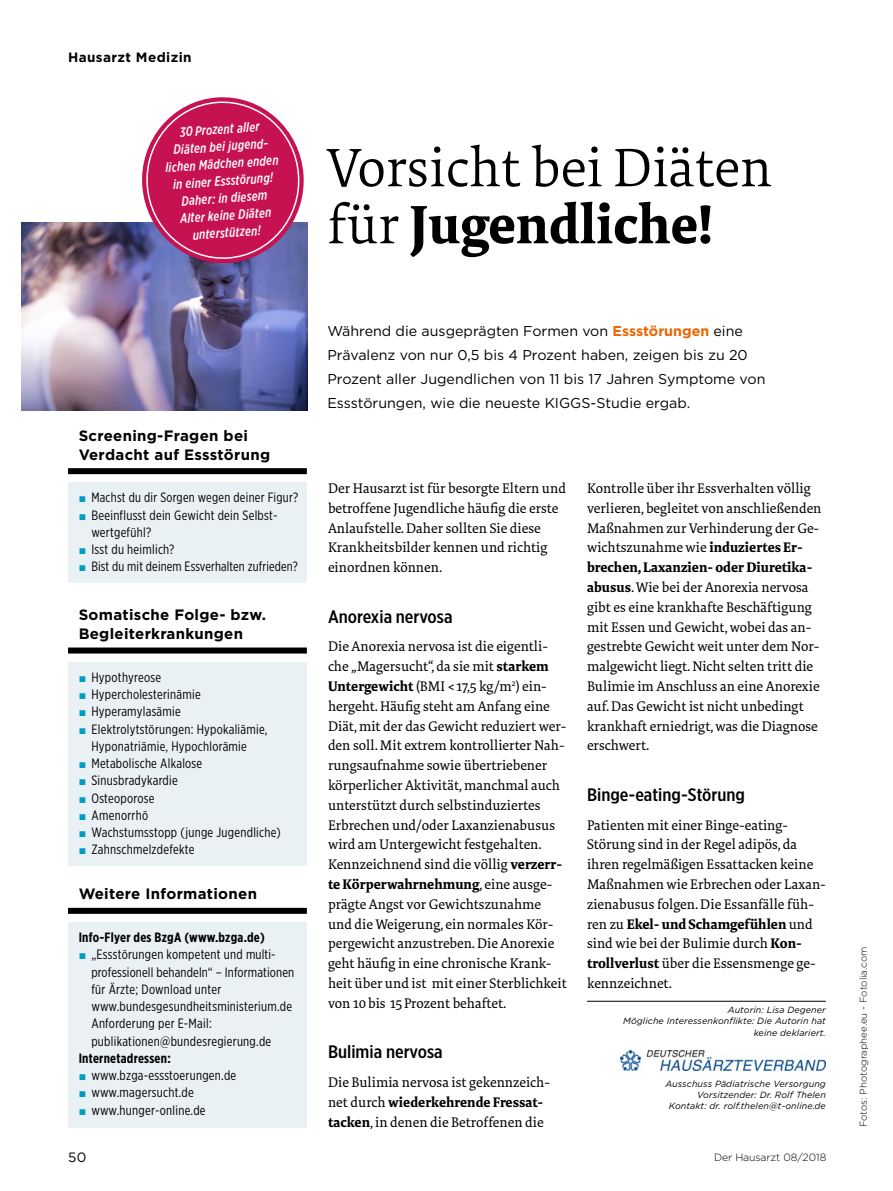
<style>
.page{position:relative;width:893px;height:1191px;background:#fff}
.page>*{position:absolute;margin:0;border:0;box-sizing:border-box;transform-origin:0 0}
.t1{font:300 55.5px/57px "Tundra Pro";color:#000}
.t2{font:500 18px "Gotham X Narrow";color:#000;scale:1.1 1}
.t3{font:700 15px/18.8px "Gotham";letter-spacing:.02em;color:#000}
.t4{font:14.25px/19.8px "Tundra Pro";color:#000}
.t5{font:14.25px/24px "Gotham";color:#000}
.t6{font:13.5px/17.2px "Gotham X Narrow";letter-spacing:.02em;color:#000}
.t7{font:italic 500 13.5px/17.2px "Gotham X Narrow";color:#fff;text-align:center}
.t8{font:700 13.5px "Gotham X Narrow";letter-spacing:.02em;color:#000}
.t9{font:700 13.5px "Gotham";letter-spacing:.03em;color:#000}
.t10{font:13.5px "Gotham";color:#000}
.t11{font:300 10.5px "Gotham";letter-spacing:-.01em;color:#000}
.t12{font:300 9.75px "Gotham";color:#000}
.t13{font:italic 9px/11.2px "Gotham";letter-spacing:.01em;color:#000;text-align:right}
.s1{font-family:"European Pi CRM 3";color:#009cc4}
.s2{font-weight:700}
.s3{font-weight:700;color:#ec6502}
</style>
<div class="page">
<hr style="left:587px;top:1001px;width:239px;height:1px;background:#000">
<img style="left:620px;top:1050px;width:206px;height:21px">
<div style="left:68px;top:482px;width:239px;height:100px;background:#e9f1f5"></div>
<div style="left:68px;top:468px;width:239px;height:6px;background:#000"></div>
<div style="left:68px;top:922px;width:239px;height:205px;background:#e9f1f5"></div>
<div style="left:68px;top:908px;width:239px;height:6px;background:#000"></div>
<div style="left:68px;top:662px;width:239px;height:203px;background:#e9f1f5"></div>
<div style="left:68px;top:647px;width:239px;height:6px;background:#000"></div>
<img style="left:21px;top:223px;width:287px;height:187px">
<svg style="left:139px;top:97px;width:168px;height:169px;background:#c34278"></svg>
<p class="t9" style="left:68px;top:48px;width:125px">Hausarzt Medizin</p>
<p class="t7" style="left:162px;top:124px;width:115px;rotate:-4deg">30 Prozent aller<br>Diäten bei jugend&shy;lichen Mädchen enden in einer Essstörung!<br>Daher: in diesem<br>Alter keine Diäten unterstützen!</p>
<p class="t3" style="left:79px;top:426px;width:193px">Screening-Fragen bei<br>Verdacht auf Essstörung</p>
<p class="t6" style="left:79px;top:489px;width:221px"><span class="s1">▪</span> Machst du dir Sorgen wegen deiner Figur?</p>
<p class="t6" style="left:91px;top:506px;width:188px;text-indent:-13px"><span class="s1">▪</span> Beeinflusst dein Gewicht dein Selbst&shy;wertgefühl?</p>
<p class="t6" style="left:79px;top:540px;width:97px"><span class="s1">▪</span> Isst du heimlich?</p>
<p class="t6" style="left:79px;top:558px;width:221px"><span class="s1">▪</span> Bist du mit deinem Essverhalten zufrieden?</p>
<p class="t3" style="left:79px;top:605px;width:189px">Somatische Folge- bzw.<br>Begleiterkrankungen</p>
<p class="t6" style="left:79px;top:668px;width:84px"><span class="s1">▪</span> Hypothyreose</p>
<p class="t6" style="left:79px;top:685px;width:124px"><span class="s1">▪</span> Hypercholesterinämie</p>
<p class="t6" style="left:79px;top:702px;width:104px"><span class="s1">▪</span> Hyperamylasämie</p>
<p class="t6" style="left:79px;top:720px;width:190px;text-align:center"><span class="s1">▪</span> Elektrolytstörungen: Hypokaliämie,<br>Hyponatriämie, Hypochlorämie</p>
<p class="t6" style="left:79px;top:754px;width:125px"><span class="s1">▪</span> Metabolische Alkalose</p>
<p class="t6" style="left:79px;top:771px;width:101px"><span class="s1">▪</span> Sinusbradykardie</p>
<p class="t6" style="left:79px;top:789px;width:77px"><span class="s1">▪</span> Osteoporose</p>
<p class="t6" style="left:79px;top:806px;width:71px"><span class="s1">▪</span> Amenorrhö</p>
<p class="t6" style="left:79px;top:823px;width:204px"><span class="s1">▪</span> Wachstumsstopp (junge Jugendliche)</p>
<p class="t6" style="left:79px;top:840px;width:117px"><span class="s1">▪</span> Zahnschmelzdefekte</p>
<p class="t3" style="left:79px;top:884px;width:180px">Weitere Informationen</p>
<p class="t8" style="left:79px;top:929px;width:188px">Info-Flyer des BzgA (www.bzga.de)</p>
<p class="t6" style="left:91px;top:945px;width:204px;text-indent:-13px"><span class="s1">▪</span> „Essstörungen kompetent und multi&shy;professionell behandeln“ – Informationen für Ärzte; Download unter www.bundesgesundheitsministerium.de Anforderung per E-Mail: publikationen@bundesregierung.de</p>
<p class="t8" style="left:79px;top:1049px;width:94px">Internetadressen:</p>
<p class="t6" style="left:79px;top:1066px;width:159px"><span class="s1">▪</span> www.bzga-essstoerungen.de</p>
<p class="t6" style="left:79px;top:1083px;width:117px"><span class="s1">▪</span> www.magersucht.de</p>
<p class="t6" style="left:79px;top:1101px;width:128px"><span class="s1">▪</span> www.hunger-online.de</p>
<h1 class="t1" style="left:327px;top:140px;width:446px">Vorsicht bei Diäten für <span class="s2">Jugendliche!</span></h1>
<p class="t5" style="left:327px;top:319px;width:440px">Während die ausgeprägten Formen von <span class="s3">Essstörungen</span> eine Prävalenz von nur 0,5 bis 4 Prozent haben, zeigen bis zu 20<br>Prozent aller Jugendlichen von 11 bis 17 Jahren Symptome von Essstörungen, wie die neueste KIGGS-Studie ergab.</p>
<p class="t4" style="left:328px;top:478px;width:239px">Der Hausarzt ist für besorgte Eltern und betroffene Jugendliche häufig die erste Anlaufstelle. Daher sollten Sie diese Krankheitsbilder kennen und richtig einordnen können.</p>
<p class="t2" style="left:328px;top:605px;width:115px">Anorexia nervosa</p>
<p class="t4" style="left:328px;top:637px;width:240px">Die Anorexia nervosa ist die eigentli&shy;che „Magersucht“, da sie mit <span class="s2">starkem Untergewicht</span> (BMI &lt; 17,5 kg/m<sup>2</sup>) ein&shy;hergeht. Häufig steht am Anfang eine Diät, mit der das Gewicht reduziert wer&shy;den soll. Mit extrem kontrollierter Nah&shy;rungsaufnahme sowie übertriebener körperlicher Aktivität, manchmal auch unterstützt durch selbstinduziertes Erbrechen und/oder Laxanzienabusus wird am Untergewicht festgehalten.<br>Kennzeichnend sind die völlig <span class="s2">verzerr&shy;te Körperwahrnehmung</span>, eine ausge&shy;prägte Angst vor Gewichtszunahme und die Weigerung, ein normales Kör&shy;pergewicht anzustreben. Die Anorexie geht häufig in eine chronische Krank&shy;heit über und ist mit einer Sterblichkeit von 10bis 15Prozent behaftet.</p>
<p class="t2" style="left:328px;top:1041px;width:106px">Bulimia nervosa</p>
<p class="t4" style="left:328px;top:1072px;width:224px">Die Bulimia nervosa ist gekennzeich&shy;net durch <span class="s2">wiederkehrende Fressat&shy;tacken</span>, in denen die Betroffenen die</p>
<p class="t4" style="left:587px;top:478px;width:236px">Kontrolle über ihr Essverhalten völlig verlieren, begleitet von anschließenden Maßnahmen zur Verhinderung der Ge&shy;wichtszunahme wie <span class="s2">induziertes Er&shy;brechen, Laxanzien- oder Diuretika&shy;abusus</span>. Wie bei der Anorexia nervosa gibt es eine krankhafte Beschäftigung mit Essen und Gewicht, wobei das an&shy;gestrebte Gewicht weit unter dem Nor&shy;malgewicht liegt. Nicht selten tritt die Bulimie im Anschluss an eine Anorexie auf. Das Gewicht ist nicht unbedingt krankhaft erniedrigt, was die Diagnose erschwert.</p>
<p class="t2" style="left:587px;top:783px;width:145px">Binge-eating-Störung</p>
<p class="t4" style="left:587px;top:815px;width:240px">Patienten mit einer Binge-eating-Störung sind in der Regel adipös, da ihren regelmäßigen Essattacken keine Maßnahmen wie Erbrechen oder Laxan&shy;zienabusus folgen. Die Essanfälle füh&shy;ren zu <span class="s2">Ekel- und Schamgefühlen</span> und sind wie bei der Bulimie durch <span class="s2">Kon&shy;trollverlust</span> über die Essensmenge ge&shy;kennzeichnet.</p>
<p class="t13" style="left:623px;top:1004px;width:204px">Autorin: Lisa Degener<br>Mögliche Interessenkonflikte: Die Autorin hat keine deklariert.</p>
<p class="t13" style="left:665px;top:1077px;width:162px">Ausschuss Pädiatrische Versorgung<br>Vorsitzender: Dr. Rolf Thelen<br>Kontakt: dr. rolf.thelen@t-online.de</p>
<p class="t10" style="left:68px;top:1148px;width:20px">50</p>
<p class="t11" style="left:714px;top:1150px;width:114px">Der Hausarzt 08/2018</p>
<p class="t12" style="left:857px;top:1127px;width:182px;rotate:-90deg">Fotos: Photographee.eu - Fotolia.com</p>
</div>
